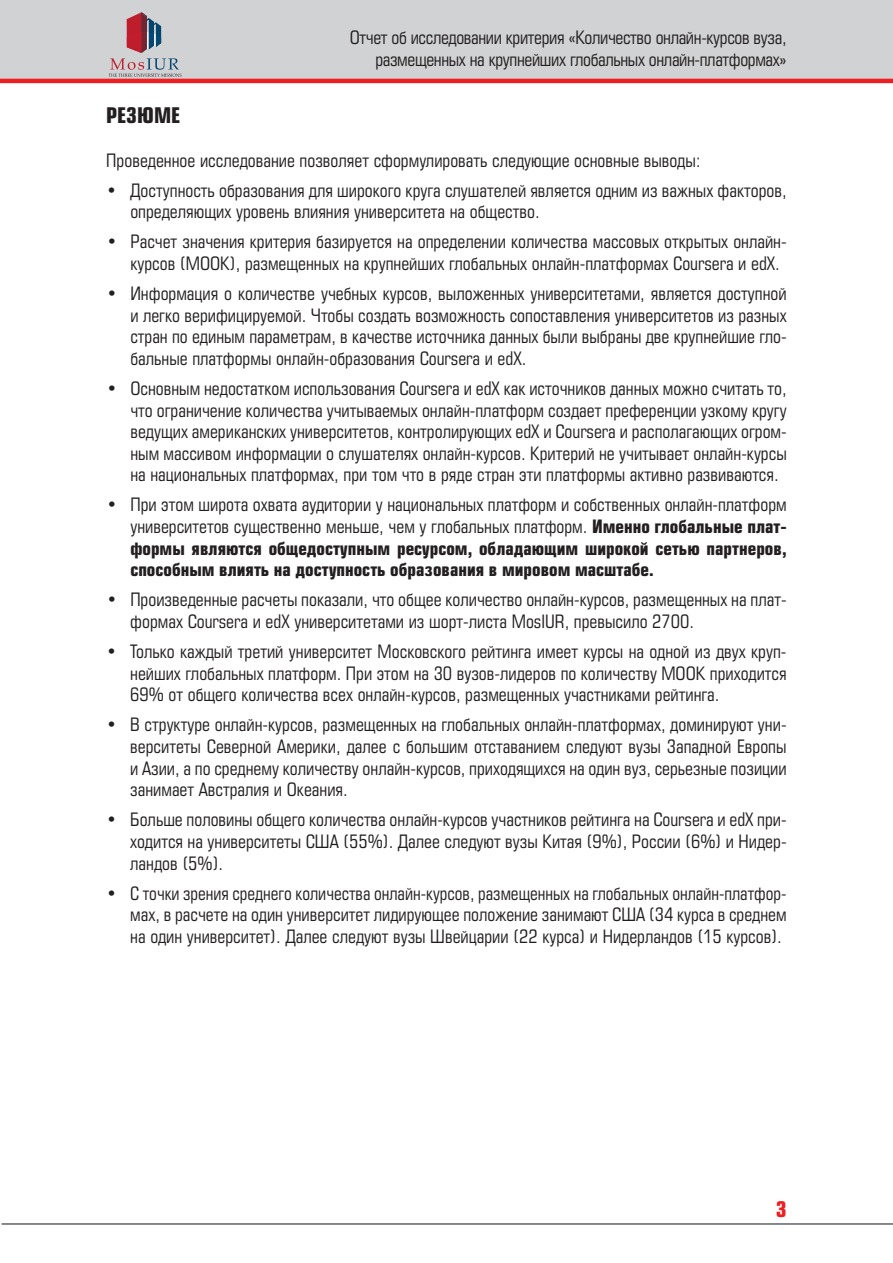
<style>
.page{position:relative;width:893px;height:1263px;background:#fff}
.page>*{position:absolute;margin:0;border:0;box-sizing:border-box;transform-origin:0 0}
.t1{font:700 21px "Europe Cond";color:#231f20}
.t2{font:700 21px "Europe Cond";color:#ee1f23}
.t3{font:18px/21.6px "Europe Cond";color:#231f20;text-align:justify}
.t4{font:700 18px/21.6px "Europe Cond";color:#231f20;text-align:justify}
.t5{font:18px/21.6px "Europe Cond";letter-spacing:-.02em;color:#231f20;text-align:right}
.s1{font-weight:400}
</style>
<div class="page">
<div style="left:0;top:0;width:893px;height:81px;background:#d1d2d4"></div>
<hr style="left:0;top:79px;width:893px;height:4px;background:#ee1f23">
<hr style="left:2px;top:1223px;width:891px;height:2px;background:#636366">
<svg style="left:109px;top:12px;width:73px;height:65px"></svg>
<img style="left:147px;top:32px;width:14px;height:21px">
<img style="left:127px;top:32px;width:20px;height:21px">
<p class="t5" style="left:350px;top:27px;width:438px">Отчет об исследовании критерия «Количество онлайн-курсов вуза, размещенных на крупнейших глобальных онлайн-платформах»</p>
<p class="t1" style="left:106px;top:102px;width:75px">Резюме</p>
<p class="t3" style="left:106px;top:149px;width:596px">Проведенное исследование позволяет сформулировать следующие основные выводы:</p>
<p class="t3" style="left:130px;top:179px;width:658px;text-indent:-24px">• Доступность образования для широкого круга слушателей является одним из важных факторов, определяющих уровень влияния университета на общество.</p>
<p class="t3" style="left:130px;top:231px;width:658px;text-indent:-24px">• Расчет значения критерия базируется на определении количества массовых открытых онлайн&shy;курсов (МООК), размещенных на крупнейших глобальных онлайн-платформах Coursera и edX.</p>
<p class="t3" style="left:130px;top:282px;width:658px;text-indent:-24px">• Информация о количестве учебных курсов, выложенных университетами, является доступной и легко верифицируемой. Чтобы создать возможность сопоставления университетов из разных стран по единым параметрам, в качестве источника данных были выбраны две крупнейшие гло&shy;бальные платформы онлайн-образования Coursera и edX.</p>
<p class="t3" style="left:130px;top:377px;width:658px;text-indent:-24px">• Основным недостатком использования Coursera и edX как источников данных можно считать то, что ограничение количества учитываемых онлайн-платформ создает преференции узкому кругу ведущих американских университетов, контролирующих edX и Coursera и располагающих огром&shy;ным массивом информации о слушателях онлайн-курсов. Критерий не учитывает онлайн-курсы на национальных платформах, при том что в ряде стран эти платформы активно развиваются.</p>
<p class="t4" style="left:130px;top:494px;width:658px;text-indent:-24px"><span class="s1">• При этом широта охвата аудитории у национальных платформ и собственных онлайн-платформ университетов существенно меньше, чем у глобальных платформ.</span> Именно глобальные плат&shy;формы являются общедоступным ресурсом, обладающим широкой сетью партнеров, способным влиять на доступность образования в мировом масштабе.</p>
<p class="t3" style="left:130px;top:589px;width:658px;text-indent:-24px">• Произведенные расчеты показали, что общее количество онлайн-курсов, размещенных на плат&shy;формах Coursera и edX университетами из шорт-листа MosIUR, превысило 2700.</p>
<p class="t3" style="left:130px;top:640px;width:658px;text-indent:-24px">• Только каждый третий университет Московского рейтинга имеет курсы на одной из двух круп&shy;нейших глобальных платформ. При этом на 30 вузов-лидеров по количеству МООК приходится 69% от общего количества всех онлайн-курсов, размещенных участниками рейтинга.</p>
<p class="t3" style="left:130px;top:714px;width:658px;text-indent:-24px">• В структуре онлайн-курсов, размещенных на глобальных онлайн-платформах, доминируют уни&shy;верситеты Северной Америки, далее с большим отставанием следуют вузы Западной Европы и Азии, а по среднему количеству онлайн-курсов, приходящихся на один вуз, серьезные позиции занимает Австралия и Океания.</p>
<p class="t3" style="left:130px;top:809px;width:658px;text-indent:-24px">• Больше половины общего количества онлайн-курсов участников рейтинга на Coursera и edX при&shy;ходится на университеты США (55%). Далее следуют вузы Китая (9%), России (6%) и Нидер&shy;ландов (5%).</p>
<p class="t3" style="left:130px;top:882px;width:658px;text-indent:-24px">• С точки зрения среднего количества онлайн-курсов, размещенных на глобальных онлайн-платфор&shy;мах, в расчете на один университет лидирующее положение занимают США (34 курса в среднем на один университет). Далее следуют вузы Швейцарии (22 курса) и Нидерландов (15 курсов).</p>
<p class="t2" style="left:776px;top:1195px;width:12px">3</p>
</div>
